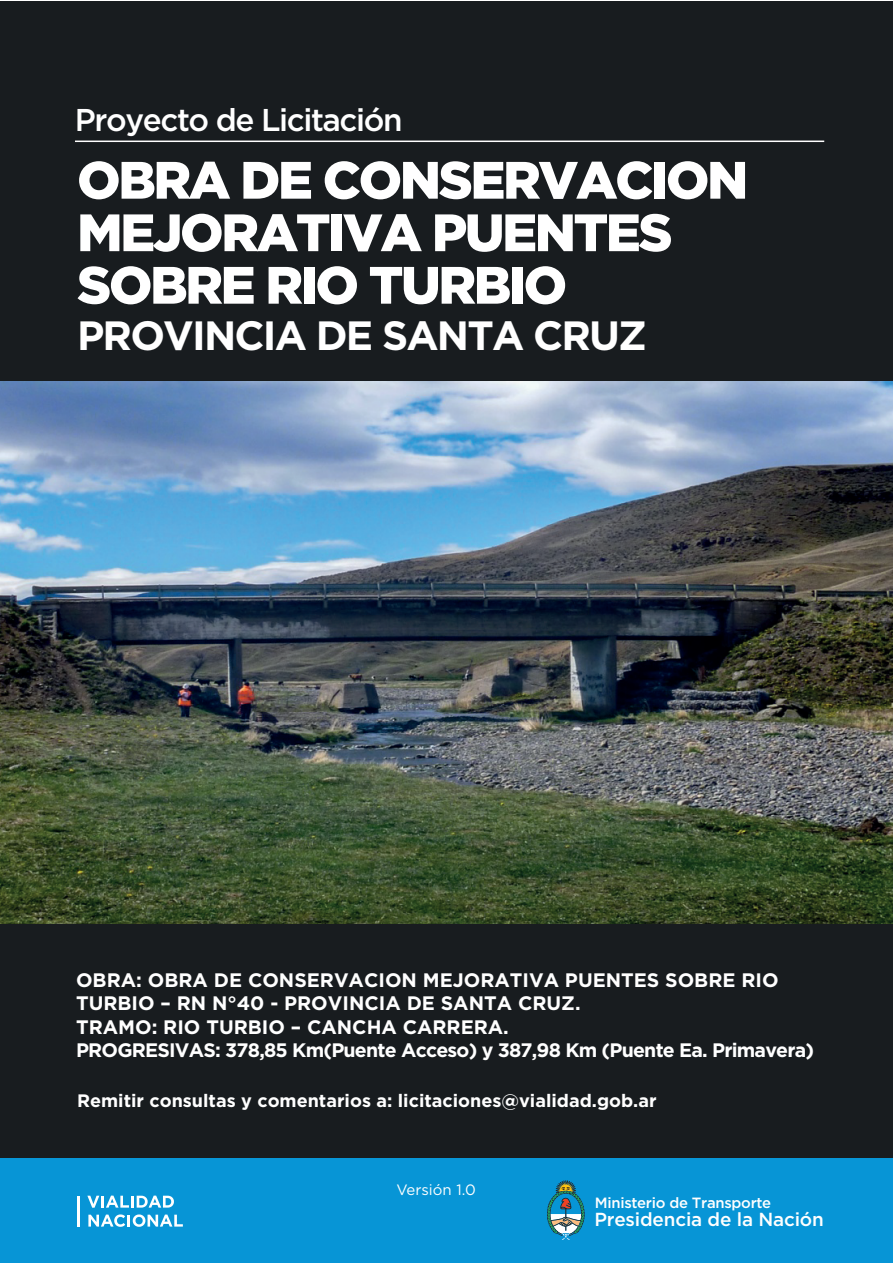
<style>
.page{position:relative;width:893px;height:1263px;background:#fff}
.page>*{position:absolute;margin:0;border:0;box-sizing:border-box;transform-origin:0 0}
.t1{font:900 52.5px/52.5px "Gotham";letter-spacing:-.045em;color:#fff}
.t2{font:700 40.8px "Gotham";letter-spacing:-.045em;color:#fff}
.t3{font:500 31.5px "Gotham";letter-spacing:-.045em;color:#fff}
.t4{font:700 19.5px/23.4px "Gotham";color:#fff}
.t5{font:500 18.9px "Gotham";letter-spacing:-.01em;color:#fff}
.t6{font:700 18px "Gotham";color:#fff}
.t7{font:15px "Gotham";color:#fff}
.t8{font:500 14.85px "Gotham";letter-spacing:-.02em;color:#fff}
</style>
<div class="page">
<img style="left:1px;top:381px;width:892px;height:543px">
<div style="left:0;top:1px;width:893px;height:380px;background:#181c1f"></div>
<div style="left:0;top:1158px;width:893px;height:105px;background:#0795d6"></div>
<svg style="left:87px;top:1195px;width:87px;height:13px"></svg>
<svg style="left:88px;top:1214px;width:95px;height:13px"></svg>
<hr style="left:77px;top:1195px;width:3px;height:31px;background:#fff">
<svg style="left:547px;top:1180px;width:38px;height:60px"></svg>
<div style="left:0;top:924px;width:893px;height:234px;background:#181c1f"></div>
<hr style="left:75px;top:141px;width:749px;height:1px;background:#fff">
<h3 class="t3" style="left:75px;top:99px;width:329px">Proyecto de Licitación</h3>
<h1 class="t1" style="left:77px;top:153px;width:673px">OBRA DE CONSERVACION<br>MEJORATIVA PUENTES<br>SOBRE RIO TURBIO</h1>
<h2 class="t2" style="left:77px;top:309px;width:572px">PROVINCIA DE SANTA CRUZ</h2>
<p class="t4" style="left:76px;top:968px;width:740px">OBRA: OBRA DE CONSERVACION MEJORATIVA PUENTES SOBRE RIO TURBIO – RN N°40 - PROVINCIA DE SANTA CRUZ.<br>TRAMO: RIO TURBIO – CANCHA CARRERA.<br>PROGRESIVAS: 378,85 Km(Puente Acceso) y 387,98 Km (Puente Ea. Primavera)</p>
<p class="t6" style="left:77px;top:1089px;width:581px">Remitir consultas y comentarios a: licitaciones@vialidad.gob.ar</p>
<p class="t7" style="left:396px;top:1180px;width:81px">Versión 1.0</p>
<p class="t8" style="left:595px;top:1192px;width:178px">Ministerio de Transporte</p>
<p class="t5" style="left:594px;top:1207px;width:231px">Presidencia de la Nación</p>
</div>
